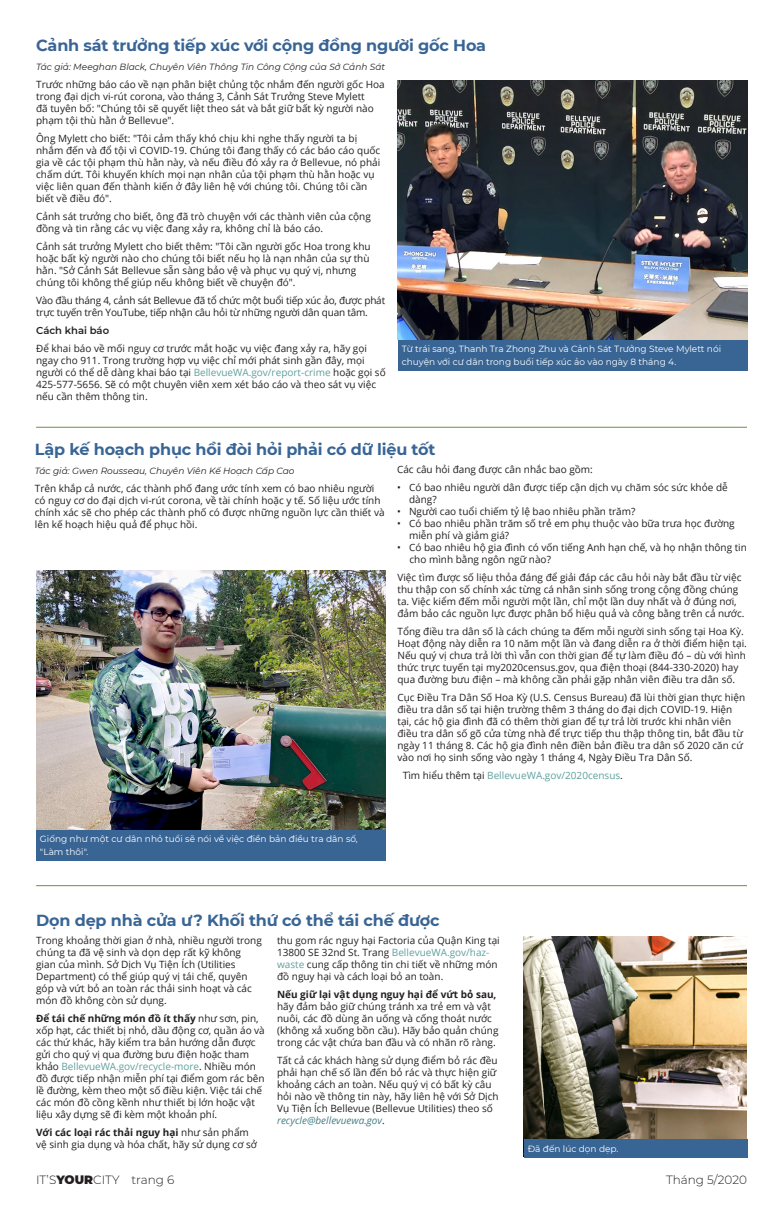
<style>
.page{position:relative;width:783px;height:1206px;background:#fff}
.page>*{position:absolute;margin:0;border:0;box-sizing:border-box;transform-origin:0 0}
._1st_TITLE{font:700 16px "Montserrat";letter-spacing:-.01em;color:#396595}
.t1{font:300 12px "Montserrat";color:#231f20}
._2nd_all_out_Paragra{font:10px/12px "Open Sans";color:#231f20}
._3rd_Indent_for_Para{font:10px/12px "Open Sans";color:#231f20}
._2nd_all_out_Paragra-2{font:10px/12px "Open Sans";letter-spacing:-.02em;color:#231f20}
._2nd_all_out_Paragra-3{font:10px "Open Sans";color:#5ea19e}
._2B_SubTITLE_within{font:600 10px "Montserrat";color:#231f20}
._6th_caption{font:9px/13px "Montserrat";color:#fff}
._4th_credit_name{font:italic 9px "Montserrat";color:#231f20}
.s1{color:#5ea19e}
.s2{color:#231f20}
.s3{font-weight:700}
.s4{font-style:italic;color:#487f83}
.s5{font-weight:900}
</style>
<div class="page">
<hr style="left:36px;top:427px;width:711px;height:1px;background:#689046">
<hr style="left:36px;top:885px;width:711px;height:1px;background:#689046">
<div style="left:398px;top:339px;width:349px;height:32px;background:#396595"></div>
<div style="left:36px;top:829px;width:350px;height:32px;background:#396595"></div>
<img style="left:398px;top:81px;width:349px;height:259px">
<img style="left:36px;top:571px;width:349px;height:258px">
<img style="left:524px;top:936px;width:223px;height:203px">
<div style="left:524px;top:1139px;width:223px;height:19px;background:#396595"></div>
<p class="_1st_TITLE" style="left:36px;top:34px;width:451px">Cảnh sát trưởng tiếp xúc với cộng đồng người gốc Hoa</p>
<p class="_4th_credit_name" style="left:36px;top:61px;width:351px">Tác giả: Meeghan Black, Chuyên Viên Thông Tin Công Cộng của Sở Cảnh Sát</p>
<p class="_2nd_all_out_Paragra" style="left:36px;top:79px;width:350px">Trước những báo cáo về nạn phân biệt chủng tộc nhắm đến người gốc Hoa trong đại dịch vi-rút corona, vào tháng 3, Cảnh Sát Trưởng Steve Mylett<br>đã tuyên bố: "Chúng tôi sẽ quyết liệt theo sát và bắt giữ bất kỳ người nào phạm tội thù hằn ở Bellevue".</p>
<p class="_2nd_all_out_Paragra" style="left:36px;top:133px;width:346px">Ông Mylett cho biết: "Tôi cảm thấy khó chịu khi nghe thấy người ta bị nhắm đến và đổ tội vì COVID-19. Chúng tôi đang thấy có các báo cáo quốc gia về các tội phạm thù hằn này, và nếu điều đó xảy ra ở Bellevue, nó phải chấm dứt. Tôi khuyến khích mọi nạn nhân của tội phạm thù hằn hoặc vụ việc liên quan đến thành kiến ở đây liên hệ với chúng tôi. Chúng tôi cần biết về điều đó".</p>
<p class="_2nd_all_out_Paragra" style="left:36px;top:211px;width:336px">Cảnh sát trưởng cho biết, ông đã trò chuyện với các thành viên của cộng đồng và tin rằng các vụ việc đang xảy ra, không chỉ là báo cáo.</p>
<p class="_2nd_all_out_Paragra" style="left:36px;top:241px;width:336px">Cảnh sát trưởng Mylett cho biết thêm: "Tôi cần người gốc Hoa trong khu hoặc bất kỳ người nào cho chúng tôi biết nếu họ là nạn nhân của sự thù hằn. "Sở Cảnh Sát Bellevue sẵn sàng bảo vệ và phục vụ quý vị, nhưng chúng tôi không thể giúp nếu không biết về chuyện đó".</p>
<p class="_2nd_all_out_Paragra-2" style="left:36px;top:295px;width:351px">Vào đầu tháng 4, cảnh sát Bellevue đã tổ chức một buổi tiếp xúc ảo, được phát trực tuyến trên YouTube, tiếp nhận câu hỏi từ những người dân quan tâm.</p>
<p class="_2B_SubTITLE_within" style="left:36px;top:324px;width:74px">Cách khai báo</p>
<p class="_2nd_all_out_Paragra" style="left:36px;top:343px;width:351px">Để khai báo về mối nguy cơ trước mắt hoặc vụ việc đang xảy ra, hãy gọi ngay cho 911. Trong trường hợp vụ việc chỉ mới phát sinh gần đây, mọi người có thể dễ dàng khai báo tại <span class="s1">BellevueWA.gov/report-crime</span> hoặc gọi số 425-577-5656. Sẽ có một chuyên viên xem xét báo cáo và theo sát vụ việc nếu cần thêm thông tin.</p>
<p class="_6th_caption" style="left:402px;top:342px;width:321px">Từ trái sang, Thanh Tra Zhong Zhu và Cảnh Sát Trưởng Steve Mylett nói chuyện với cư dân trong buổi tiếp xúc ảo vào ngày 8 tháng 4.</p>
<p class="_1st_TITLE" style="left:35px;top:437px;width:402px">Lập kế hoạch phục hồi đòi hỏi phải có dữ liệu tốt</p>
<p class="_4th_credit_name" style="left:35px;top:464px;width:261px">Tác giả: Gwen Rousseau, Chuyên Viên Kế Hoạch Cấp Cao</p>
<p class="_2nd_all_out_Paragra" style="left:35px;top:482px;width:351px">Trên khắp cả nước, các thành phố đang ước tính xem có bao nhiêu người có nguy cơ do đại dịch vi-rút corona, về tài chính hoặc y tế. Số liệu ước tính chính xác sẽ cho phép các thành phố có được những nguồn lực cần thiết và lên kế hoạch hiệu quả để phục hồi.</p>
<p class="_2nd_all_out_Paragra" style="left:397px;top:463px;width:197px">Các câu hỏi đang được cân nhắc bao gồm:</p>
<p class="_3rd_Indent_for_Para" style="left:409px;top:481px;width:320px;text-indent:-12px">• Có bao nhiêu người dân được tiếp cận dịch vụ chăm sóc sức khỏe dễ dàng?</p>
<p class="_3rd_Indent_for_Para" style="left:397px;top:505px;width:240px">• Người cao tuổi chiếm tỷ lệ bao nhiêu phần trăm?</p>
<p class="_3rd_Indent_for_Para" style="left:409px;top:517px;width:327px;text-indent:-12px">• Có bao nhiêu phần trăm số trẻ em phụ thuộc vào bữa trưa học đường miễn phí và giảm giá?</p>
<p class="_3rd_Indent_for_Para" style="left:410px;top:541px;width:339px;text-indent:-12px">• Có bao nhiêu hộ gia đình có vốn tiếng Anh hạn chế, và họ nhận thông tin cho mình bằng ngôn ngữ nào?</p>
<p class="_2nd_all_out_Paragra" style="left:398px;top:571px;width:348px">Việc tìm được số liệu thỏa đáng để giải đáp các câu hỏi này bắt đầu từ việc thu thập con số chính xác từng cá nhân sinh sống trong cộng đồng chúng ta. Việc kiểm đếm mỗi người một lần, chỉ một lần duy nhất và ở đúng nơi, đảm bảo các nguồn lực được phân bổ hiệu quả và công bằng trên cả nước.</p>
<p class="_2nd_all_out_Paragra" style="left:398px;top:625px;width:351px">Tổng điều tra dân số là cách chúng ta đếm mỗi người sinh sống tại Hoa Kỳ.<br>Hoạt động này diễn ra 10 năm một lần và đang diễn ra ở thời điểm hiện tại.<br>Nếu quý vị chưa trả lời thì vẫn con thời gian để tự làm điều đó – dù với hình thức trực tuyến tại my2020census.gov, qua điện thoại (844-330-2020) hay qua đường bưu điện – mà không cần phải gặp nhân viên điều tra dân số.</p>
<p class="_2nd_all_out_Paragra" style="left:398px;top:691px;width:349px">Cục Điều Tra Dân Số Hoa Kỳ (U.S. Census Bureau) đã lùi thời gian thực hiện điều tra dân số tại hiện trường thêm 3 tháng do đại dịch COVID-19. Hiện tại, các hộ gia đình đã có thêm thời gian để tự trả lời trước khi nhân viên điều tra dân số gõ cửa từng nhà để trực tiếp thu thập thông tin, bắt đầu từ ngày 11 tháng 8. Các hộ gia đình nên điền bản điều tra dân số 2020 căn cứ vào nơi họ sinh sống vào ngày 1 tháng 4, Ngày Điều Tra Dân Số.</p>
<p class="_2nd_all_out_Paragra-3" style="left:403px;top:768px;width:222px"><span class="s2">Tìm hiểu thêm tại</span> BellevueWA.gov/2020census<span class="s2">.</span></p>
<p class="_6th_caption" style="left:40px;top:832px;width:319px">Giống như một cư dân nhỏ tuổi sẽ nói về việc điền bản điều tra dân số, "Làm thôi".</p>
<p class="_1st_TITLE" style="left:36px;top:909px;width:405px">Dọn dẹp nhà cửa ư? Khối thứ có thể tái chế được</p>
<p class="_2nd_all_out_Paragra" style="left:36px;top:934px;width:227px">Trong khoảng thời gian ở nhà, nhiều người trong chúng ta đã vệ sinh và dọn dẹp rất kỹ không gian của mình. Sở Dịch Vụ Tiện Ích (Utilities Department) có thể giúp quý vị tái chế, quyên góp và vứt bỏ an toàn rác thải sinh hoạt và các món đồ không còn sử dụng.</p>
<p class="_2nd_all_out_Paragra" style="left:36px;top:1012px;width:230px"><span class="s3">Để tái chế những món đồ ít thấy</span> như sơn, pin, xốp hạt, các thiết bị nhỏ, dầu động cơ, quần áo và các thứ khác, hãy kiểm tra bản hướng dẫn được gửi cho quý vị qua đường bưu điện hoặc tham khảo <span class="s1">BellevueWA.gov/recycle-more</span>. Nhiều món đồ được tiếp nhận miễn phí tại điểm gom rác bên lề đường, kèm theo một số điều kiện. Việc tái chế các món đồ cồng kềnh như thiết bị lớn hoặc vật liệu xây dựng sẽ đi kèm một khoản phí.</p>
<p class="_2nd_all_out_Paragra" style="left:36px;top:1126px;width:222px"><span class="s3">Với các loại rác thải nguy hại</span> như sản phẩm vệ sinh gia dụng và hóa chất, hãy sử dụng cơ sở</p>
<p class="_2nd_all_out_Paragra" style="left:277px;top:934px;width:224px">thu gom rác nguy hại Factoria của Quận King tại 13800 SE 32nd St. Trang <span class="s1">BellevueWA.gov/haz&shy;waste</span> cung cấp thông tin chi tiết về những món đồ nguy hại và cách loại bỏ an toàn.</p>
<p class="_2nd_all_out_Paragra" style="left:277px;top:988px;width:223px"><span class="s3">Nếu giữ lại vật dụng nguy hại để vứt bỏ sau, </span>hãy đảm bảo giữ chúng tránh xa trẻ em và vật nuôi, các đồ dùng ăn uống và cống thoát nước (không xả xuống bồn cầu). Hãy bảo quản chúng trong các vật chứa ban đầu và có nhãn rõ ràng.</p>
<p class="_2nd_all_out_Paragra" style="left:277px;top:1054px;width:223px">Tất cả các khách hàng sử dụng điểm bỏ rác đều phải hạn chế số lần đến bỏ rác và thực hiện giữ khoảng cách an toàn. Nếu quý vị có bất kỳ câu hỏi nào về thông tin này, hãy liên hệ với Sở Dịch Vụ Tiện Ích Bellevue (Bellevue Utilities) theo số <span class="s4">recycle@bellevuewa.gov</span>.</p>
<p class="_6th_caption" style="left:528px;top:1142px;width:92px">Đã đến lúc dọn dẹp.</p>
<p class="t1" style="left:36px;top:1171px;width:140px">IT’S<span class="s5">YOUR</span>CITY trang 6</p>
<p class="t1" style="left:666px;top:1171px;width:82px">Tháng 5/2020</p>
</div>
